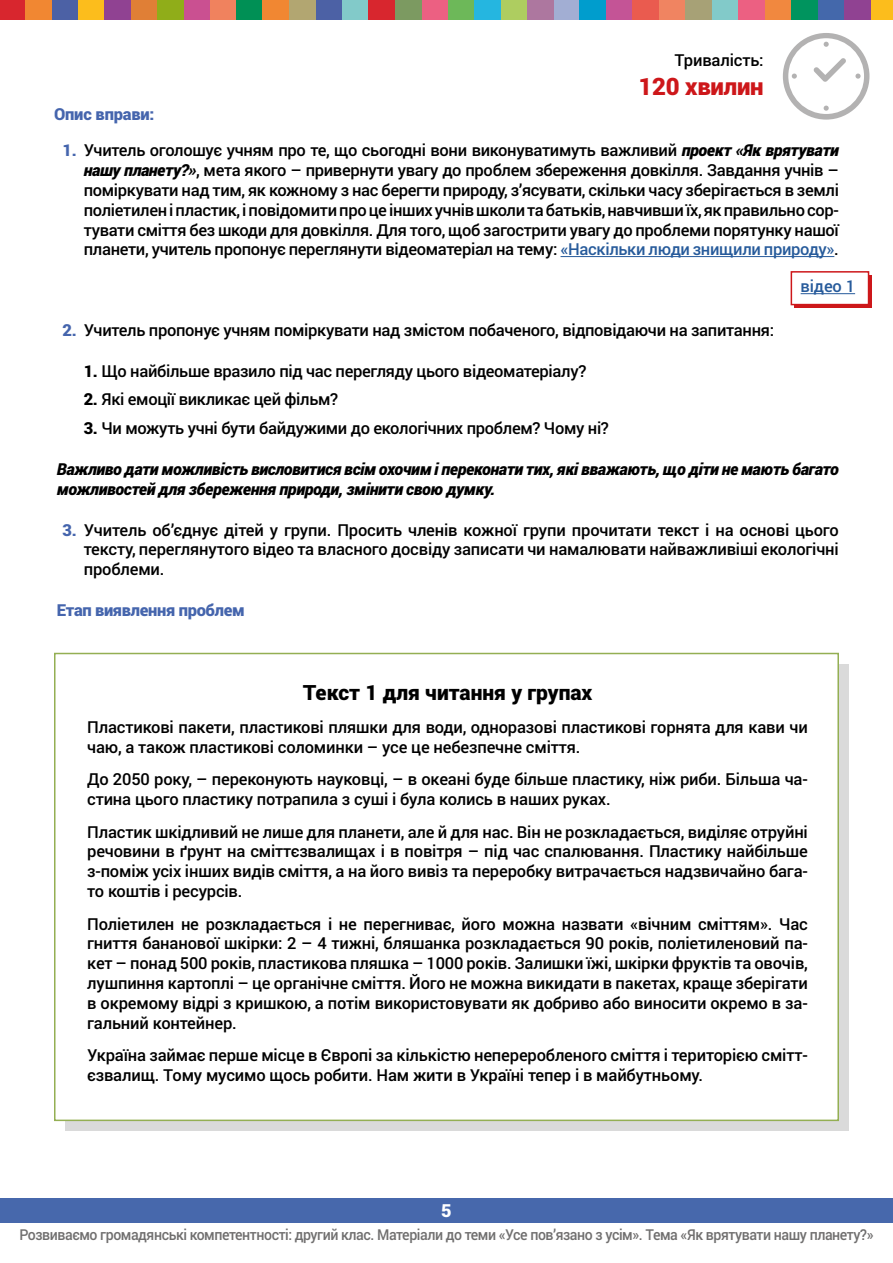
<style>
.page{position:relative;width:893px;height:1263px;background:#fff}
.page>*{position:absolute;margin:0;border:0;box-sizing:border-box;transform-origin:0 0}
.t1{font:900 24px "Roboto";letter-spacing:-.01em;color:#cd171a}
.t2{font:900 21px "Roboto";color:#000}
.t3{font:900 18px "Roboto";color:#fff}
.t4{font:500 16.5px/19.8px "Roboto";letter-spacing:-.01em;color:#000;text-align:justify}
.t5{font:italic 900 16.5px/19.8px "Roboto";letter-spacing:-.02em;color:#000}
.t6{font:900 16.5px "Roboto";letter-spacing:-.02em;color:#4565ad}
.t7{font:500 16.5px "Roboto";letter-spacing:-.01em;color:#275b9b}
.t8{font:500 15px "Roboto";letter-spacing:-.03em;color:#706f6f;scale:.94 1}
.s1{font-weight:900;color:#4565ad}
.s2{font-weight:900;font-style:italic}
.s3{color:#275b9b}
.s4{font-weight:900}
</style>
<div class="page">
<div style="left:0;top:1198px;width:893px;height:24px;background:#4768ac"></div>
<div style="left:871px;top:0;width:22px;height:20px;background:#fcbd1c"></div>
<div style="left:447px;top:0;width:27px;height:20px;background:#6db859"></div>
<div style="left:658px;top:0;width:27px;height:20px;background:#f08461"></div>
<div style="left:236px;top:0;width:27px;height:20px;background:#009055"></div>
<div style="left:764px;top:0;width:27px;height:20px;background:#f1883f"></div>
<div style="left:342px;top:0;width:27px;height:20px;background:#82cac9"></div>
<div style="left:553px;top:0;width:27px;height:20px;background:#a2aed3"></div>
<div style="left:130px;top:0;width:27px;height:20px;background:#e07f36"></div>
<div style="left:844px;top:0;width:27px;height:20px;background:#904292"></div>
<div style="left:421px;top:0;width:27px;height:20px;background:#ec6082"></div>
<div style="left:632px;top:0;width:27px;height:20px;background:#ea5b4f"></div>
<div style="left:210px;top:0;width:26px;height:20px;background:#f0825e"></div>
<div style="left:738px;top:0;width:27px;height:20px;background:#ec6082"></div>
<div style="left:315px;top:0;width:27px;height:20px;background:#4c61a5"></div>
<div style="left:527px;top:0;width:27px;height:20px;background:#ad779f"></div>
<div style="left:104px;top:0;width:27px;height:20px;background:#904292"></div>
<div style="left:817px;top:0;width:27px;height:20px;background:#4468ab"></div>
<div style="left:395px;top:0;width:27px;height:20px;background:#7c9a61"></div>
<div style="left:605px;top:0;width:27px;height:20px;background:#c45496"></div>
<div style="left:183px;top:0;width:27px;height:20px;background:#ca5091"></div>
<div style="left:711px;top:0;width:27px;height:20px;background:#82cac9"></div>
<div style="left:289px;top:0;width:27px;height:20px;background:#b2a671"></div>
<div style="left:500px;top:0;width:27px;height:20px;background:#aecd60"></div>
<div style="left:78px;top:0;width:26px;height:20px;background:#fcbd1c"></div>
<div style="left:791px;top:0;width:26px;height:20px;background:#00945e"></div>
<div style="left:368px;top:0;width:27px;height:20px;background:#d8262e"></div>
<div style="left:579px;top:0;width:27px;height:20px;background:#009dcd"></div>
<div style="left:157px;top:0;width:27px;height:20px;background:#90ad19"></div>
<div style="left:685px;top:0;width:27px;height:20px;background:#a7a176"></div>
<div style="left:262px;top:0;width:27px;height:20px;background:#f18732"></div>
<div style="left:474px;top:0;width:27px;height:20px;background:#25b6e0"></div>
<div style="left:51px;top:0;width:27px;height:20px;background:#4c61a5"></div>
<div style="left:25px;top:0;width:27px;height:20px;background:#f18732"></div>
<div style="left:0;top:0;width:25px;height:20px;background:#d8262e"></div>
<hr style="left:560px;top:256px;width:274px;height:1px;background:#275b9b">
<svg style="left:783px;top:33px;width:86px;height:87px"></svg>
<div style="left:794px;top:275px;width:78px;height:33px;background:#cd171a"></div>
<div style="left:791px;top:272px;width:77px;height:33px;background:#fff"></div>
<hr style="left:801px;top:293px;width:54px;height:1px;background:#275b9b">
<div style="left:791px;top:271px;width:78px;height:34px;border:2px solid #cd171a"></div>
<div style="left:65px;top:664px;width:784px;height:467px;background:#dadada"></div>
<div style="left:54px;top:653px;width:785px;height:468px;background:#fff;border:2px solid #94af53"></div>
<p class="t4" style="left:675px;top:50px;width:91px">Тривалість:</p>
<h1 class="t1" style="left:638px;top:70px;width:127px">120 хвилин</h1>
<p class="t6" style="left:54px;top:102px;width:102px">Опис вправи:</p>
<p class="t4" style="left:84px;top:140px;width:757px;text-indent:-21px"><span class="s1">1.</span> Учитель оголошує учням про те, що сьогодні вони виконуватимуть важливий <span class="s2">проект «Як врятувати нашу планету?»</span>, мета якого – привернути увагу до проблем збереження довкілля. Завдання учнів – поміркувати над тим, як кожному з нас берегти природу, з’ясувати, скільки часу зберігається в землі поліетилен і пластик, і повідомити про це інших учнів школи та батьків, навчивши їх, як правильно сор&shy;тувати сміття без шкоди для довкілля. Для того, щоб загострити увагу до проблеми порятунку нашої планети, учитель пропонує переглянути відеоматеріал на тему: <span class="s3">«Наскільки люди знищили природу»</span>.</p>
<p class="t7" style="left:801px;top:275px;width:56px">відео 1</p>
<p class="t4" style="left:62px;top:320px;width:713px"><span class="s1">2.</span> Учитель пропонує учням поміркувати над змістом побаченого, відповідаючи на запитання:</p>
<p class="t4" style="left:84px;top:361px;width:504px"><span class="s4">1.</span> Що найбільше вразило під час перегляду цього відеоматеріалу?</p>
<p class="t4" style="left:84px;top:389px;width:256px"><span class="s4">2.</span> Які емоції викликає цей фільм?</p>
<p class="t4" style="left:84px;top:417px;width:527px"><span class="s4">3.</span> Чи можуть учні бути байдужими до екологічних проблем? Чому ні?</p>
<p class="t5" style="left:57px;top:458px;width:784px">Важливо дати можливість висловитися всім охочим і переконати тих, які вважають, що діти не мають багато можливостей для збереження природи, змінити свою думку.</p>
<p class="t4" style="left:84px;top:519px;width:757px;text-indent:-21px"><span class="s1">3.</span> Учитель об’єднує дітей у групи. Просить членів кожної групи прочитати текст і на основі цього тексту, переглянутого відео та власного досвіду записати чи намалювати найважливіші екологічні проблеми.</p>
<p class="t6" style="left:57px;top:599px;width:190px">Етап виявлення проблем</p>
<p class="t2" style="left:303px;top:678px;width:291px">Текст 1 для читання у групах</p>
<p class="t4" style="left:87px;top:717px;width:722px">Пластикові пакети, пластикові пляшки для води, одноразові пластикові горнята для кави чи чаю, а також пластикові соломинки – усе це небезпечне сміття.</p>
<p class="t4" style="left:87px;top:769px;width:722px">До 2050 року, – переконують науковці, – в океані буде більше пластику, ніж риби. Більша ча&shy;стина цього пластику потрапила з суші і була колись в наших руках.</p>
<p class="t4" style="left:87px;top:821px;width:722px">Пластик шкідливий не лише для планети, але й для нас. Він не розкладається, виділяє отруйні речовини в ґрунт на сміттєзвалищах і в повітря – під час спалювання. Пластику найбільше з-поміж усіх інших видів сміття, а на його вивіз та переробку витрачається надзвичайно бага&shy;то коштів і ресурсів.</p>
<p class="t4" style="left:87px;top:913px;width:722px">Поліетилен не розкладається і не перегниває, його можна назвати «вічним сміттям». Час гниття бананової шкірки: 2 – 4 тижні, бляшанка розкладається 90 років, поліетиленовий па&shy;кет – понад 500 років, пластикова пляшка – 1000 років. Залишки їжі, шкірки фруктів та овочів, лушпиння картоплі – це органічне сміття. Його не можна викидати в пакетах, краще зберігати в окремому відрі з кришкою, а потім використовувати як добриво або виносити окремо в за&shy;гальний контейнер.</p>
<p class="t4" style="left:87px;top:1045px;width:722px">Україна займає перше місце в Європі за кількістю непереробленого сміття і територією смітт&shy;єзвалищ. Тому мусимо щось робити. Нам жити в Україні тепер і в майбутньому.</p>
<p class="t3" style="left:441px;top:1198px;width:12px">5</p>
<p class="t8" style="left:19px;top:1224px;width:910px">Розвиваємо громадянські компетентності: другий клас. Матеріали до теми «Усе пов’язано з усім». Тема «Як врятувати нашу планету?»</p>
</div>
